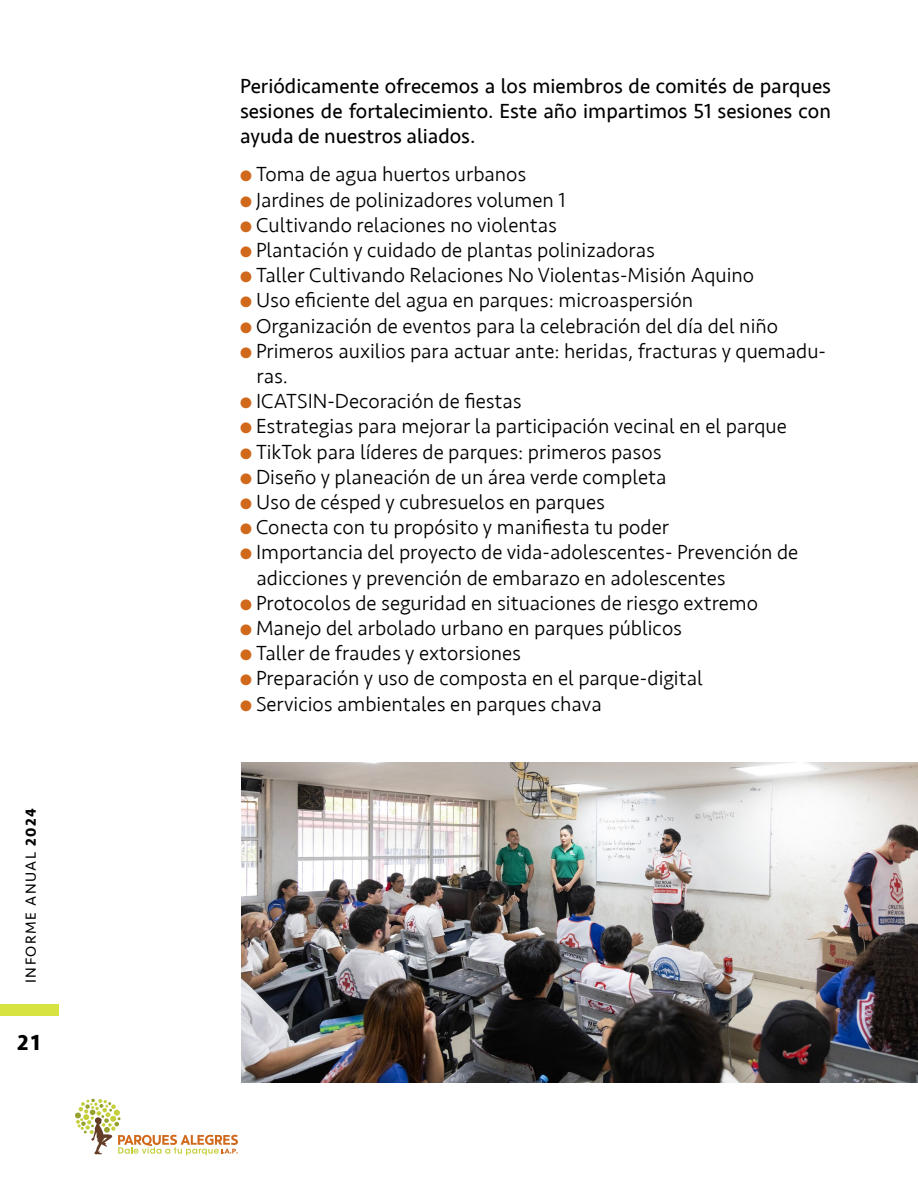
<style>
.page{position:relative;width:918px;height:1188px;background:#fff}
.page>*{position:absolute;margin:0;border:0;box-sizing:border-box;transform-origin:0 0}
.t1{font:700 22.5px "Seravek";color:#000}
.t2{font:300 21px/25.2px "Seravek";color:#000}
.t3{font:21px/25.2px "Seravek";color:#000;text-align:justify}
.t4{font:15px "Seravek";letter-spacing:.1em;color:#000}
.s1{font-weight:700}
.s2{color:#d1691c}
</style>
<div class="page">
<div style="left:0;top:1004px;width:58px;height:12px;background:#d6e340"></div>
<svg style="left:75px;top:1099px;width:163px;height:56px"></svg>
<img style="left:242px;top:763px;width:676px;height:320px">
<p class="t4" style="left:19px;top:983px;width:176px;rotate:-90deg">INFORME ANUAL <span class="s1">2024</span></p>
<p class="t1" style="left:17px;top:1024px;width:24px">21</p>
<p class="t3" style="left:240px;top:73px;width:593px">Periódicamente ofrecemos a los miembros de comités de parques sesiones de fortalecimiento. Este año impartimos 51 sesiones con ayuda de nuestros aliados.</p>
<p class="t2" style="left:240px;top:162px;width:288px"><span class="s2">●</span> Toma de agua huertos urbanos</p>
<p class="t2" style="left:240px;top:187px;width:327px"><span class="s2">●</span> Jardines de polinizadores volumen 1</p>
<p class="t2" style="left:240px;top:213px;width:319px"><span class="s2">●</span> Cultivando relaciones no violentas</p>
<p class="t2" style="left:240px;top:238px;width:417px"><span class="s2">●</span> Plantación y cuidado de plantas polinizadoras</p>
<p class="t2" style="left:240px;top:263px;width:516px"><span class="s2">●</span> Taller Cultivando Relaciones No Violentas-Misión Aquino</p>
<p class="t2" style="left:240px;top:288px;width:455px"><span class="s2">●</span> Uso eficiente del agua en parques: microaspersión</p>
<p class="t2" style="left:240px;top:313px;width:540px"><span class="s2">●</span> Organización de eventos para la celebración del día del niño</p>
<p class="t2" style="left:256px;top:339px;width:571px;text-indent:-16px"><span class="s2">●</span> Primeros auxilios para actuar ante: heridas, fracturas y quemadu&shy;ras.</p>
<p class="t2" style="left:240px;top:389px;width:283px"><span class="s2">●</span> ICATSIN-Decoración de fiestas</p>
<p class="t2" style="left:240px;top:414px;width:548px"><span class="s2">●</span> Estrategias para mejorar la participación vecinal en el parque</p>
<p class="t2" style="left:240px;top:439px;width:423px"><span class="s2">●</span> TikTok para líderes de parques: primeros pasos</p>
<p class="t2" style="left:240px;top:465px;width:428px"><span class="s2">●</span> Diseño y planeación de un área verde completa</p>
<p class="t2" style="left:240px;top:490px;width:367px"><span class="s2">●</span> Uso de césped y cubresuelos en parques</p>
<p class="t2" style="left:240px;top:515px;width:431px"><span class="s2">●</span> Conecta con tu propósito y manifiesta tu poder</p>
<p class="t2" style="left:256px;top:540px;width:543px;text-indent:-16px"><span class="s2">●</span> Importancia del proyecto de vida-adolescentes- Prevención de adicciones y prevención de embarazo en adolescentes</p>
<p class="t2" style="left:240px;top:591px;width:520px"><span class="s2">●</span> Protocolos de seguridad en situaciones de riesgo extremo</p>
<p class="t2" style="left:240px;top:616px;width:444px"><span class="s2">●</span> Manejo del arbolado urbano en parques públicos</p>
<p class="t2" style="left:240px;top:641px;width:283px"><span class="s2">●</span> Taller de fraudes y extorsiones</p>
<p class="t2" style="left:240px;top:666px;width:464px"><span class="s2">●</span> Preparación y uso de composta en el parque-digital</p>
<p class="t2" style="left:240px;top:691px;width:363px"><span class="s2">●</span> Servicios ambientales en parques chava</p>
</div>
